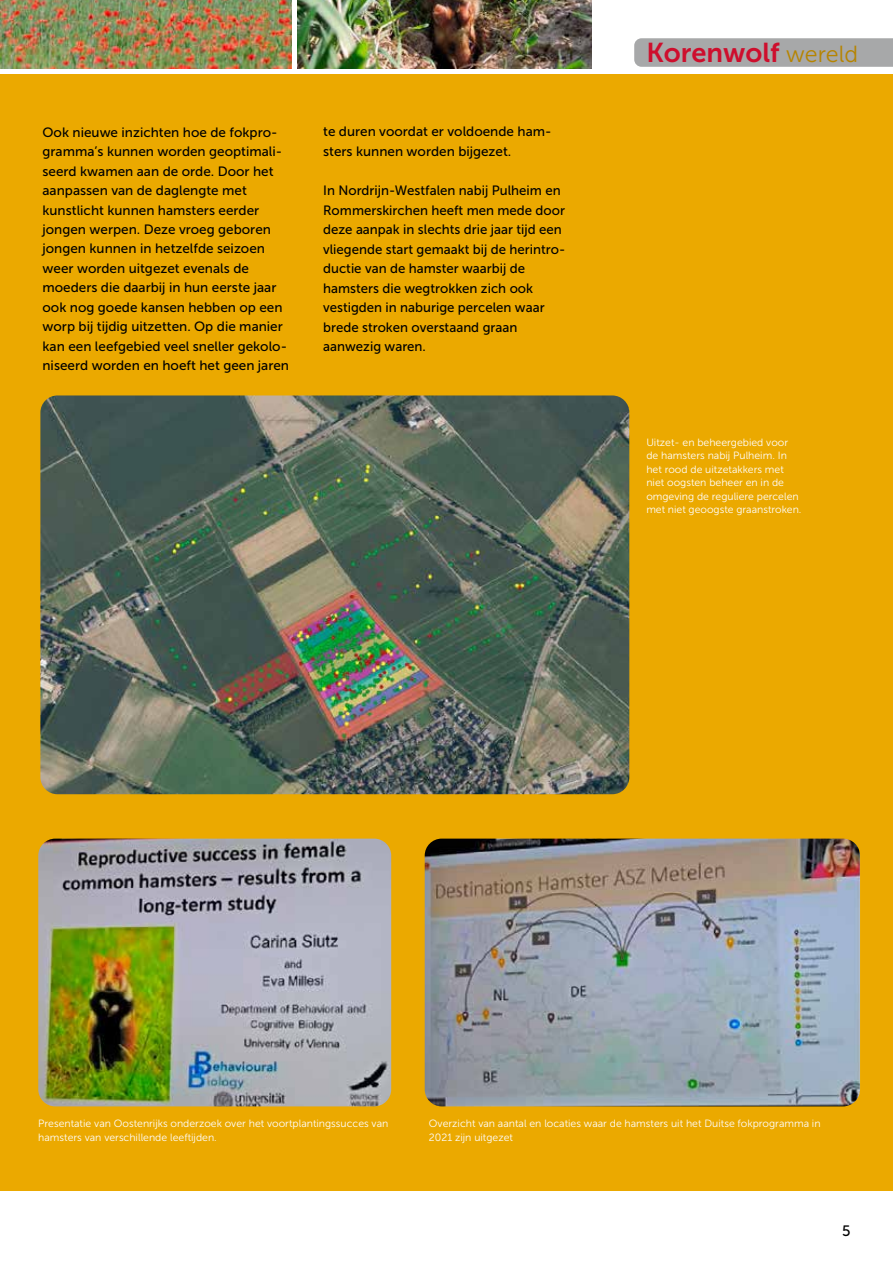
<style>
.page{position:relative;width:893px;height:1263px;background:#fff}
.page>*{position:absolute;margin:0;border:0;box-sizing:border-box;transform-origin:0 0}
.t1{font:27.15px "Museo Sans 700";color:#ce0e2d}
.t2{font:15px "Museo Sans 500";color:#000}
.t3{font:13.5px/19.5px "Museo Sans 500";color:#000}
.t4{font:10.5px/13.5px "Museo Sans 300";color:#fff}
.s1{font-family:"Museo Sans 300";font-size:23.25px;color:#b68400}
</style>
<div class="page">
<svg style="left:297px;top:0;width:1px;height:68px"></svg>
<svg style="left:634px;top:38px;width:259px;height:29px;background:#a8a9aa"></svg>
<img style="left:0;top:0;width:291px;height:68px">
<img style="left:298px;top:0;width:293px;height:68px">
<div style="left:0;top:74px;width:893px;height:1117px;background:#eba900"></div>
<img style="left:40px;top:395px;width:589px;height:399px">
<img style="left:38px;top:838px;width:353px;height:268px">
<img style="left:425px;top:838px;width:435px;height:268px">
<p class="t3" style="left:43px;top:122px;width:248px">Ook nieuwe inzichten hoe de fokpro&shy;gramma’s kunnen worden geoptimali&shy;seerd kwamen aan de orde. Door het aanpassen van de daglengte met kunstlicht kunnen hamsters eerder jongen werpen. Deze vroeg geboren jongen kunnen in hetzelfde seizoen weer worden uitgezet evenals de moeders die daarbij in hun eerste jaar ook nog goede kansen hebben op een worp bij tijdig uitzetten. Op die manier kan een leefgebied veel sneller gekolo&shy;niseerd worden en hoeft het geen jaren</p>
<p class="t3" style="left:323px;top:122px;width:230px">te duren voordat er voldoende ham&shy;sters kunnen worden bijgezet.</p>
<p class="t3" style="left:323px;top:181px;width:244px">In Nordrijn-Westfalen nabij Pulheim en Rommerskirchen heeft men mede door deze aanpak in slechts drie jaar tijd een vliegende start gemaakt bij de herintro&shy;ductie van de hamster waarbij de hamsters die wegtrokken zich ook vestigden in naburige percelen waar brede stroken overstaand graan aanwezig waren.</p>
<h1 class="t1" style="left:646px;top:37px;width:213px">Korenwolf <span class="s1">wereld</span></h1>
<p class="t4" style="left:646px;top:436px;width:157px">Uitzet- en beheergebied voor de hamsters nabij Pulheim. In het rood de uitzetakkers met niet oogsten beheer en in de omgeving de reguliere percelen met niet geoogste graanstroken.</p>
<p class="t4" style="left:38px;top:1117px;width:352px">Presentatie van Oostenrijks onderzoek over het voortplantingssucces van hamsters van verschillende leeftijden.</p>
<p class="t4" style="left:429px;top:1117px;width:393px">Overzicht van aantal en locaties waar de hamsters uit het Duitse fokprogramma in<br>2021 zijn uitgezet</p>
<p class="t2" style="left:842px;top:1222px;width:10px">5</p>
</div>
